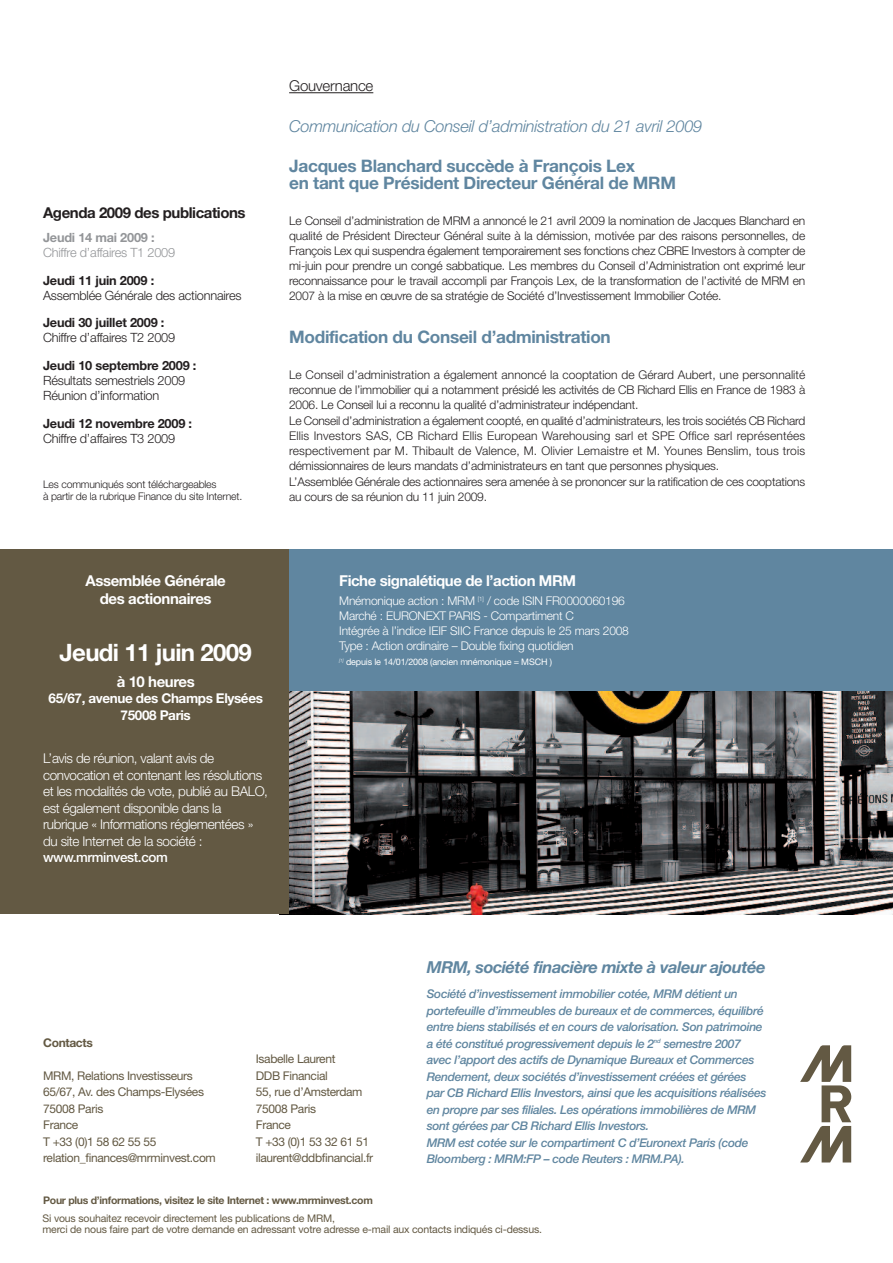
<style>
.page{position:relative;width:893px;height:1263px;background:#fff}
.page>*{position:absolute;margin:0;border:0;box-sizing:border-box;transform-origin:0 0}
.t1{font:700 24px "Helvetica Neue";letter-spacing:-.03em;color:#fff}
.t2{font:700 17.25px/17.2px "Helvetica Neue";letter-spacing:-.015em;color:#6086a0}
.t3{font:italic 300 16.5px "Helvetica Neue";letter-spacing:-.015em;color:#6086a0}
.t4{font:italic 700 16.5px "Helvetica Neue";letter-spacing:-.03em;color:#6086a0}
.t5{font:700 15px/18px "Helvetica Neue";letter-spacing:-.03em;color:#fff;text-align:center}
.t6{font:700 15px "Helvetica Neue";letter-spacing:-.03em;color:#231f20}
.t7{font:300 15px "Helvetica Neue";letter-spacing:-.015em;color:#231f20}
.t8{font:300 13.5px/16.5px "Helvetica Neue";letter-spacing:-.03em;color:#fff}
.t9{font:700 13.5px/16.5px "Helvetica Neue";letter-spacing:-.03em;color:#fff;text-align:center}
.t10{font:500 13.5px "Helvetica Neue";letter-spacing:-.03em;color:#fff}
.t11{font:300 12.75px/15px "Helvetica Neue";letter-spacing:-.015em;color:#231f20}
.t12{font:700 12.75px "Helvetica Neue";letter-spacing:-.015em;color:#231f20}
.t13{font:300 12.75px "Helvetica Neue";letter-spacing:-.015em;color:#939598}
.t14{font:700 12.75px "Helvetica Neue";letter-spacing:-.015em;color:#939598}
.t15{font:300 12px/15.3px "Helvetica Neue";letter-spacing:-.015em;color:#231f20;text-align:justify}
.t16{font:italic 500 12px/16.5px "Helvetica Neue";letter-spacing:-.03em;color:#6086a0}
.t17{font:12px "Helvetica Neue";letter-spacing:-.03em;color:#635943}
.t18{font:300 12px/15px "Helvetica Neue";letter-spacing:-.015em;color:#fff}
.t19{font:700 12px "Helvetica Neue";letter-spacing:-.03em;color:#635943}
.t20{font:10.5px/10.5px "Helvetica Neue";letter-spacing:-.015em;color:#635943}
.t21{font:300 10.5px/12px "Helvetica Neue";letter-spacing:-.015em;color:#231f20}
.t22{font:700 10.5px "Helvetica Neue";letter-spacing:-.03em;color:#635943}
.t23{font:9px "Helvetica Neue";letter-spacing:-.015em;color:#fff}
</style>
<div class="page">
<div style="left:284px;top:549px;width:609px;height:306px;background:#6086a0"></div>
<img style="left:289px;top:691px;width:604px;height:223px">
<svg style="left:800px;top:1045px;width:51px;height:117px"></svg>
<div style="left:0;top:549px;width:289px;height:365px;background:#635943"></div>
<hr style="left:289px;top:92px;width:84px;height:1px;background:#231f20">
<p class="t6" style="left:43px;top:208px;width:204px">Agenda 2009 des publications</p>
<p class="t14" style="left:43px;top:233px;width:113px">Jeudi 14 mai 2009 :</p>
<p class="t13" style="left:43px;top:248px;width:134px">Chiffre d’affaires T1 2009</p>
<p class="t12" style="left:43px;top:275px;width:113px">Jeudi 11 juin 2009 :</p>
<p class="t11" style="left:43px;top:289px;width:200px">Assemblée Générale des actionnaires</p>
<p class="t12" style="left:43px;top:318px;width:123px">Jeudi 30 juillet 2009 :</p>
<p class="t11" style="left:43px;top:332px;width:134px">Chiffre d’affaires T2 2009</p>
<p class="t12" style="left:43px;top:361px;width:155px">Jeudi 10 septembre 2009 :</p>
<p class="t11" style="left:43px;top:374px;width:144px">Résultats semestriels 2009<br>Réunion d’information</p>
<p class="t12" style="left:43px;top:419px;width:151px">Jeudi 12 novembre 2009 :</p>
<p class="t11" style="left:43px;top:432px;width:134px">Chiffre d’affaires T3 2009</p>
<p class="t21" style="left:43px;top:479px;width:201px">Les communiqués sont téléchargeables<br>à partir de la rubrique Finance du site Internet.</p>
<p class="t7" style="left:289px;top:81px;width:86px">Gouvernance</p>
<h3 class="t3" style="left:289px;top:120px;width:415px">Communication du Conseil d’administration du 21 avril 2009</h3>
<h2 class="t2" style="left:289px;top:158px;width:388px">Jacques Blanchard succède à François Lex<br>en tant que Président Directeur Général de MRM</h2>
<p class="t15" style="left:289px;top:214px;width:518px">Le Conseil d’administration de MRM a annoncé le 21 avril 2009 la nomination de Jacques Blanchard en qualité de Président Directeur Général suite à la démission, motivée par des raisons personnelles, de François Lex qui suspendra également temporairement ses fonctions chez CBRE Investors à compter de mi-juin pour prendre un congé sabbatique. Les membres du Conseil d’Administration ont exprimé leur reconnaissance pour le travail accompli par François Lex, de la transformation de l’activité de MRM en 2007 à la mise en œuvre de sa stratégie de Société d’Investissement Immobilier Cotée.</p>
<h2 class="t2" style="left:289px;top:330px;width:323px">Modification du Conseil d’administration</h2>
<p class="t15" style="left:289px;top:368px;width:518px;text-align:left">Le Conseil d’administration a également annoncé la cooptation de Gérard Aubert, une personnalité reconnue de l’immobilier qui a notamment présidé les activités de CB Richard Ellis en France de 1983 à 2006. Le Conseil lui a reconnu la qualité d’administrateur indépendant.<br>Le Conseil d’administration a également coopté, en qualité d’administrateurs, les trois sociétés CB Richard Ellis Investors SAS, CB Richard Ellis European Warehousing sarl et SPE Office sarl représentées respectivement par M. Thibault de Valence, M. Olivier Lemaistre et M. Younes Benslim, tous trois démissionnaires de leurs mandats d’administrateurs en tant que personnes physiques.<br>L’Assemblée Générale des actionnaires sera amenée à se prononcer sur la ratification de ces cooptations au cours de sa réunion du 11 juin 2009.</p>
<p class="t5" style="left:86px;top:573px;width:142px">Assemblée Générale des actionnaires</p>
<h1 class="t1" style="left:60px;top:644px;width:194px">Jeudi 11 juin 2009</h1>
<p class="t5" style="left:117px;top:674px;width:80px">à 10 heures</p>
<p class="t9" style="left:49px;top:691px;width:216px">65/67, avenue des Champs Elysées<br>75008 Paris</p>
<p class="t8" style="left:43px;top:752px;width:226px">L’avis de réunion, valant avis de convocation et contenant les résolutions et les modalités de vote, publié au BALO, est également disponible dans la rubrique « Informations réglementées » du site Internet de la société :</p>
<p class="t10" style="left:43px;top:853px;width:126px">www.mrminvest.com</p>
<p class="t5" style="left:339px;top:572px;width:238px">Fiche signalétique de l’action MRM</p>
<p class="t18" style="left:339px;top:594px;width:291px">Mnémonique action : MRM <sup>[1]</sup> / code ISIN FR0000060196<br>Marché : EURONEXT PARIS - Compartiment C<br>Intégrée à l’indice IEIF SIIC France depuis le 25 mars 2008<br>Type : Action ordinaire – Double fixing quotidien</p>
<p class="t23" style="left:339px;top:658px;width:214px"><sup>[1]</sup> depuis le 14/01/2008 (ancien mnémonique = MSCH )</p>
<p class="t19" style="left:43px;top:1038px;width:51px">Contacts</p>
<p class="t17" style="left:256px;top:1054px;width:81px">Isabelle Laurent</p>
<p class="t17" style="left:43px;top:1071px;width:151px">MRM, Relations Investisseurs</p>
<p class="t17" style="left:256px;top:1071px;width:73px">DDB Financial</p>
<p class="t17" style="left:43px;top:1087px;width:162px">65/67, Av. des Champs-Elysées</p>
<p class="t17" style="left:256px;top:1087px;width:108px">55, rue d’Amsterdam</p>
<p class="t17" style="left:43px;top:1104px;width:62px">75008 Paris</p>
<p class="t17" style="left:256px;top:1104px;width:62px">75008 Paris</p>
<p class="t17" style="left:43px;top:1120px;width:37px">France</p>
<p class="t17" style="left:256px;top:1120px;width:37px">France</p>
<p class="t17" style="left:43px;top:1137px;width:115px">T +33 (0)1 58 62 55 55</p>
<p class="t17" style="left:256px;top:1137px;width:115px">T +33 (0)1 53 32 61 51</p>
<p class="t17" style="left:43px;top:1153px;width:174px">relation_finances@mrminvest.com</p>
<p class="t17" style="left:256px;top:1153px;width:119px">ilaurent@ddbfinancial.fr</p>
<p class="t22" style="left:43px;top:1196px;width:331px">Pour plus d’informations, visitez le site Internet : www.mrminvest.com</p>
<h3 class="t4" style="left:427px;top:961px;width:340px">MRM, société finacière mixte à valeur ajoutée</h3>
<p class="t16" style="left:427px;top:987px;width:341px">Société d’investissement immobilier cotée, MRM détient un portefeuille d’immeubles de bureaux et de commerces, équilibré entre biens stabilisés et en cours de valorisation. Son patrimoine a été constitué progressivement depuis le 2<sup>nd</sup> semestre 2007 avec l’apport des actifs de Dynamique Bureaux et Commerces Rendement, deux sociétés d’investissement créées et gérées par CB Richard Ellis Investors, ainsi que les acquisitions réalisées en propre par ses filiales. Les opérations immobilières de MRM sont gérées par CB Richard Ellis Investors.<br>MRM est cotée sur le compartiment C d’Euronext Paris (code Bloomberg : MRM:FP – code Reuters : MRM.PA).</p>
<p class="t20" style="left:43px;top:1214px;width:501px">Si vous souhaitez recevoir directement les publications de MRM,<br>merci de nous faire part de votre demande en adressant votre adresse e-mail aux contacts indiqués ci-dessus.</p>
</div>
